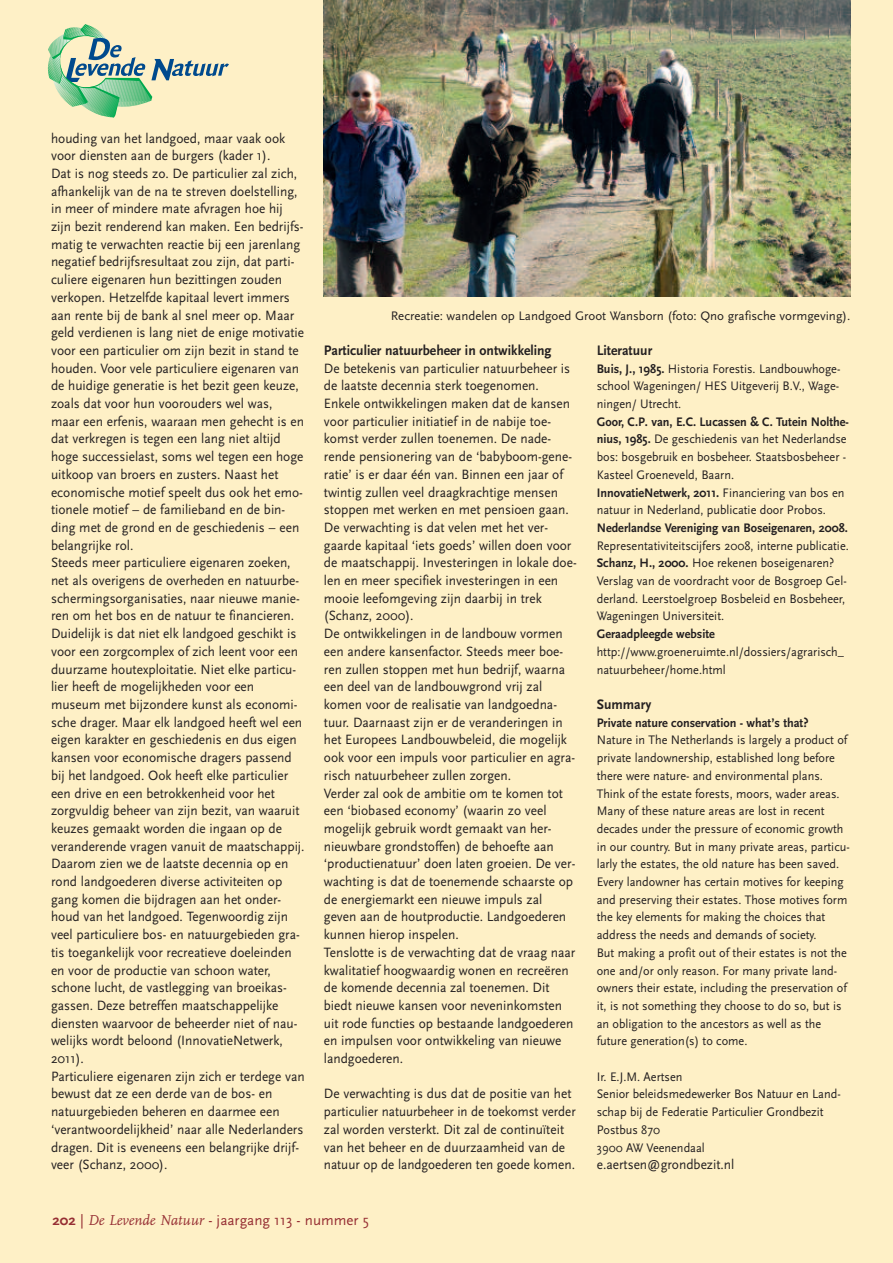
<style>
.page{position:relative;width:893px;height:1263px;background:#fef0c6}
.page>*{position:absolute;margin:0;border:0;box-sizing:border-box;transform-origin:0 0}
.t1{font:15px "Scala Sans";color:#962e33}
.t2{font:700 14.4px "Scala Sans";color:#231f20;scale:.95 1}
.t3{font:14.1px/17.7px "Scala Sans";color:#231f20;scale:.95 1}
.t4{font:12.9px/17.7px "Scala Sans";color:#231f20;scale:.95 1}
.t5{font:700 12.9px "Scala Sans";color:#231f20;scale:.95 1}
.t6{font:12.9px "Scala Sans";color:#231f20}
.s1{font-weight:700}
.s2{font-family:"FF Scala";font-style:italic}
</style>
<div class="page">
<svg style="left:47px;top:24px;width:182px;height:93px"></svg>
<img style="left:324px;top:0;width:526px;height:296px">
<p class="t3" style="left:51px;top:129px;width:269px">houding van het landgoed, maar vaak ook voor diensten aan de burgers (kader 1).<br>Dat is nog steeds zo. De particulier zal zich, afhankelijk van de na te streven doelstelling, in meer of mindere mate afvragen hoe hij zijn bezit renderend kan maken. Een bedrijfs&shy;matig te verwachten reactie bij een jarenlang negatief bedrijfsresultaat zou zijn, dat parti&shy;culiere eigenaren hun bezittingen zouden verkopen. Hetzelfde kapitaal levert immers aan rente bij de bank al snel meer op. Maar geld verdienen is lang niet de enige motivatie voor een particulier om zijn bezit in stand te houden. Voor vele particuliere eigenaren van de huidige generatie is het bezit geen keuze, zoals dat voor hun voorouders wel was,<br>maar een erfenis, waaraan men gehecht is en dat verkregen is tegen een lang niet altijd hoge successielast, soms wel tegen een hoge uitkoop van broers en zusters. Naast het economische motief speelt dus ook het emo&shy;tionele motief – de familieband en de bin&shy;ding met de grond en de geschiedenis – een belangrijke rol.<br>Steeds meer particuliere eigenaren zoeken, net als overigens de overheden en natuurbe&shy;schermingsorganisaties, naar nieuwe manie&shy;ren om het bos en de natuur te financieren.<br>Duidelijk is dat niet elk landgoed geschikt is voor een zorgcomplex of zich leent voor een duurzame houtexploitatie. Niet elke particu&shy;lier heeft de mogelijkheden voor een museum met bijzondere kunst als economi&shy;sche drager. Maar elk landgoed heeft wel een eigen karakter en geschiedenis en dus eigen kansen voor economische dragers passend bij het landgoed. Ook heeft elke particulier een drive en een betrokkenheid voor het zorgvuldig beheer van zijn bezit, van waaruit keuzes gemaakt worden die ingaan op de veranderende vragen vanuit de maatschappij.<br>Daarom zien we de laatste decennia op en rond landgoederen diverse activiteiten op gang komen die bijdragen aan het onder&shy;houd van het landgoed. Tegenwoordig zijn veel particuliere bos- en natuurgebieden gra&shy;tis toegankelijk voor recreatieve doeleinden en voor de productie van schoon water, schone lucht, de vastlegging van broeikas&shy;gassen. Deze betreffen maatschappelijke diensten waarvoor de beheerder niet of nau&shy;welijks wordt beloond (InnovatieNetwerk, 2011).<br>Particuliere eigenaren zijn zich er terdege van bewust dat ze een derde van de bos- en natuurgebieden beheren en daarmee een ‘verantwoordelijkheid’ naar alle Nederlanders dragen. Dit is eveneens een belangrijke drijf&shy;veer (Schanz, 2000).</p>
<p class="t6" style="left:391px;top:308px;width:461px">Recreatie: wandelen op Landgoed Groot Wansborn (foto: Qno grafische vormgeving).</p>
<p class="t2" style="left:324px;top:342px;width:241px">Particulier natuurbeheer in ontwikkeling</p>
<p class="t3" style="left:324px;top:359px;width:268px">De betekenis van particulier natuurbeheer is de laatste decennia sterk toegenomen.<br>Enkele ontwikkelingen maken dat de kansen voor particulier initiatief in de nabije toe&shy;komst verder zullen toenemen. De nade&shy;rende pensionering van de ‘babyboom-gene&shy;ratie’ is er daar één van. Binnen een jaar of twintig zullen veel draagkrachtige mensen stoppen met werken en met pensioen gaan.<br>De verwachting is dat velen met het ver&shy;gaarde kapitaal ‘iets goeds’ willen doen voor de maatschappij. Investeringen in lokale doe&shy;len en meer specifiek investeringen in een mooie leefomgeving zijn daarbij in trek (Schanz, 2000).<br>De ontwikkelingen in de landbouw vormen een andere kansenfactor. Steeds meer boe&shy;ren zullen stoppen met hun bedrijf, waarna een deel van de landbouwgrond vrij zal komen voor de realisatie van landgoedna&shy;tuur. Daarnaast zijn er de veranderingen in het Europees Landbouwbeleid, die mogelijk ook voor een impuls voor particulier en agra&shy;risch natuurbeheer zullen zorgen.<br>Verder zal ook de ambitie om te komen tot een ‘biobased economy’ (waarin zo veel mogelijk gebruik wordt gemaakt van her&shy;nieuwbare grondstoffen) de behoefte aan ‘productienatuur’ doen laten groeien. De ver&shy;wachting is dat de toenemende schaarste op de energiemarkt een nieuwe impuls zal geven aan de houtproductie. Landgoederen kunnen hierop inspelen.<br>Tenslotte is de verwachting dat de vraag naar kwalitatief hoogwaardig wonen en recreëren de komende decennia zal toenemen. Dit biedt nieuwe kansen voor neveninkomsten uit rode functies op bestaande landgoederen en impulsen voor ontwikkeling van nieuwe landgoederen.</p>
<p class="t3" style="left:324px;top:1085px;width:267px">De verwachting is dus dat de positie van het particulier natuurbeheer in de toekomst verder zal worden versterkt. Dit zal de continuïteit van het beheer en de duurzaamheid van de natuur op de landgoederen ten goede komen.</p>
<p class="t2" style="left:597px;top:342px;width:60px">Literatuur</p>
<p class="t4" style="left:597px;top:359px;width:258px;text-align:justify"><span class="s1">Buis, J., 1985.</span> Historia Forestis. Landbouwhoge&shy;school Wageningen/ HES Uitgeverij B.V., Wage&shy;ningen/ Utrecht.</p>
<p class="t4" style="left:597px;top:412px;width:267px"><span class="s1">Goor, C.P. van, E.C. Lucassen &amp; C. Tutein Nolthe&shy;nius, 1985.</span> De geschiedenis van het Nederlandse bos: bosgebruik en bosbeheer. Staatsbosbeheer - Kasteel Groeneveld, Baarn.<br><span class="s1">InnovatieNetwerk, 2011.</span> Financiering van bos en natuur in Nederland, publicatie door Probos.</p>
<p class="t5" style="left:597px;top:520px;width:266px">Nederlandse Vereniging van Boseigenaren, 2008.</p>
<p class="t4" style="left:597px;top:536px;width:267px">Representativiteitscijfers 2008, interne publicatie.<br><span class="s1">Schanz, H., 2000.</span> Hoe rekenen boseigenaren?<br>Verslag van de voordracht voor de Bosgroep Gel&shy;derland. Leerstoelgroep Bosbeleid en Bosbeheer, Wageningen Universiteit.</p>
<p class="t5" style="left:597px;top:626px;width:126px">Geraadpleegde website</p>
<p class="t4" style="left:597px;top:643px;width:262px">http://www.groeneruimte.nl/dossiers/agrarisch_ natuurbeheer/home.html</p>
<p class="t2" style="left:597px;top:696px;width:59px">Summary</p>
<p class="t5" style="left:597px;top:715px;width:224px">Private nature conservation - what’s that?</p>
<p class="t4" style="left:597px;top:731px;width:268px">Nature in The Netherlands is largely a product of private landownership, established long before there were nature- and environmental plans.<br>Think of the estate forests, moors, wader areas.<br>Many of these nature areas are lost in recent decades under the pressure of economic growth in our country. But in many private areas, particu&shy;larly the estates, the old nature has been saved.<br>Every landowner has certain motives for keeping and preserving their estates. Those motives form the key elements for making the choices that address the needs and demands of society.<br>But making a profit out of their estates is not the one and/or only reason. For many private land&shy;owners their estate, including the preservation of it, is not something they choose to do so, but is an obligation to the ancestors as well as the future generation(s) to come.</p>
<p class="t4" style="left:597px;top:1067px;width:258px">Ir. E.J.M. Aertsen<br>Senior beleidsmedewerker Bos Natuur en Land&shy;schap bij de Federatie Particulier Grondbezit<br>Postbus 870<br>3900 AW Veenendaal</p>
<p class="t3" style="left:597px;top:1155px;width:146px">e.aertsen@grondbezit.nl</p>
<p class="t1" style="left:53px;top:1211px;width:318px"><span class="s1">202</span> | <span class="s2">De Levende Natuur</span> - jaargang 113 - nummer 5</p>
</div>
